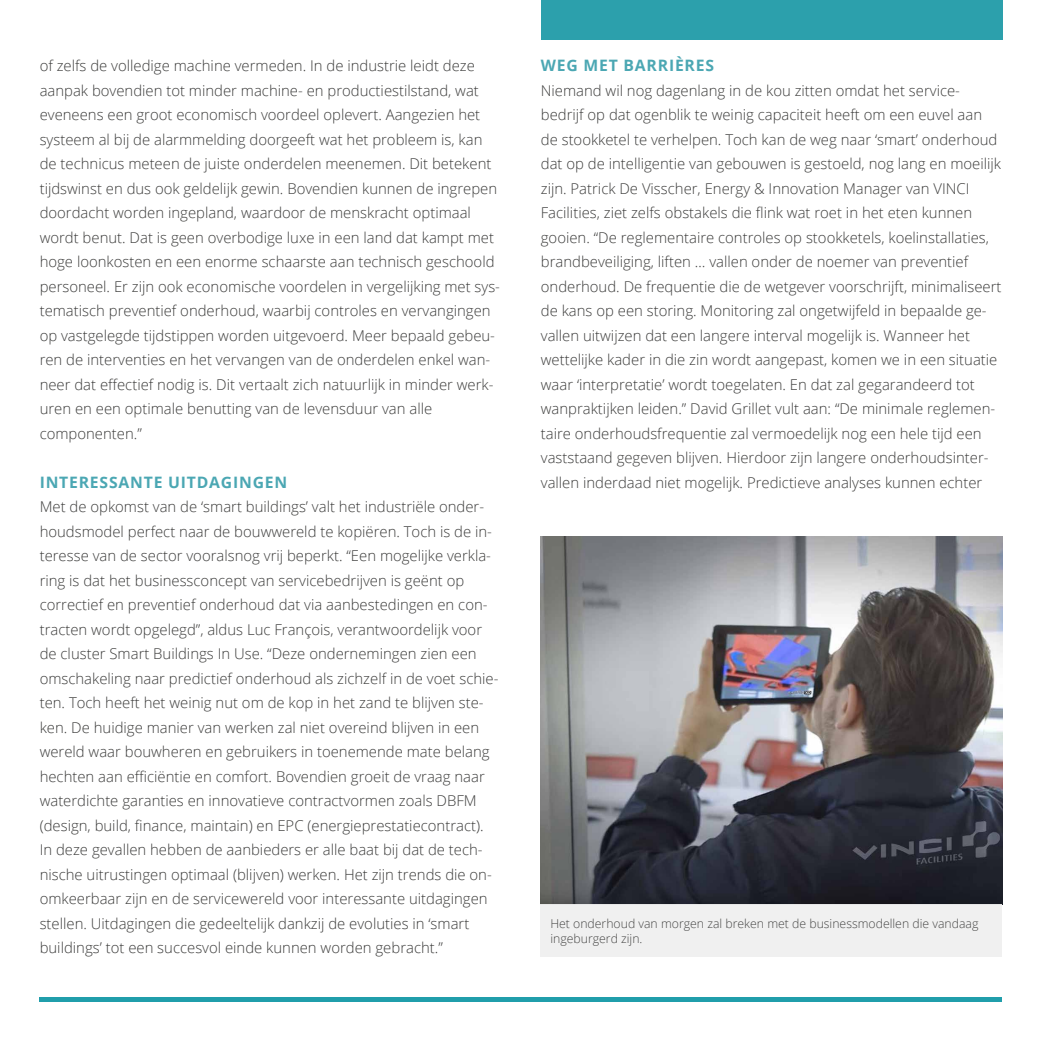
<style>
.page{position:relative;width:1042px;height:1042px;background:#fff}
.page>*{position:absolute;margin:0;border:0;box-sizing:border-box;transform-origin:0 0}
.t1{font:700 15.75px "Open Sans";letter-spacing:.05em;color:#4ba7b3}
.t2{font:300 14.88px/24.5px "Open Sans";color:#3c3c3b}
.t3{font:300 12.25px/14.7px "Open Sans";color:#3c3c3b}
</style>
<div class="page">
<div style="left:40px;top:997px;width:962px;height:5px;background:#209eab"></div>
<div style="left:541px;top:0;width:461px;height:40px;background:#2ca0ac"></div>
<img style="left:541px;top:537px;width:461px;height:367px">
<div style="left:540px;top:904px;width:462px;height:52px;background:#f0f0f0"></div>
<p class="t2" style="left:40px;top:53px;width:462px">of zelfs de volledige machine vermeden. In de industrie leidt deze aanpak bovendien tot minder machine- en productiestilstand, wat eveneens een groot economisch voordeel oplevert. Aangezien het systeem al bij de alarmmelding doorgeeft wat het probleem is, kan de technicus meteen de juiste onderdelen meenemen. Dit betekent tijdswinst en dus ook geldelijk gewin. Bovendien kunnen de ingrepen doordacht worden ingepland, waardoor de menskracht optimaal wordt benut. Dat is geen overbodige luxe in een land dat kampt met hoge loonkosten en een enorme schaarste aan technisch geschoold personeel. Er zijn ook economische voordelen in vergelijking met sys&shy;tematisch preventief onderhoud, waarbij controles en vervangingen op vastgelegde tijdstippen worden uitgevoerd. Meer bepaald gebeu&shy;ren de interventies en het vervangen van de onderdelen enkel wan&shy;neer dat effectief nodig is. Dit vertaalt zich natuurlijk in minder werk&shy;uren en een optimale benutting van de levensduur van alle componenten.”</p>
<p class="t1" style="left:40px;top:471px;width:249px">INTERESSANTE UITDAGINGEN</p>
<p class="t2" style="left:40px;top:494px;width:460px">Met de opkomst van de ‘smart buildings’ valt het industriële onder&shy;houdsmodel perfect naar de bouwwereld te kopiëren. Toch is de in&shy;teresse van de sector vooralsnog vrij beperkt. “Een mogelijke verkla&shy;ring is dat het businessconcept van servicebedrijven is geënt op correctief en preventief onderhoud dat via aanbestedingen en con&shy;tracten wordt opgelegd”, aldus Luc François, verantwoordelijk voor de cluster Smart Buildings In Use. “Deze ondernemingen zien een omschakeling naar predictief onderhoud als zichzelf in de voet schie&shy;ten. Toch heeft het weinig nut om de kop in het zand te blijven ste&shy;ken. De huidige manier van werken zal niet overeind blijven in een wereld waar bouwheren en gebruikers in toenemende mate belang hechten aan efficiëntie en comfort. Bovendien groeit de vraag naar waterdichte garanties en innovatieve contractvormen zoals DBFM (design, build, finance, maintain) en EPC (energieprestatiecontract).<br>In deze gevallen hebben de aanbieders er alle baat bij dat de tech&shy;nische uitrustingen optimaal (blijven) werken. Het zijn trends die on&shy;omkeerbaar zijn en de servicewereld voor interessante uitdagingen stellen. Uitdagingen die gedeeltelijk dankzij de evoluties in ‘smart buildings’ tot een succesvol einde kunnen worden gebracht.”</p>
<p class="t1" style="left:541px;top:54px;width:175px">WEG MET BARRIÈRES</p>
<p class="t2" style="left:541px;top:78px;width:462px">Niemand wil nog dagenlang in de kou zitten omdat het service&shy;bedrijf op dat ogenblik te weinig capaciteit heeft om een euvel aan de stookketel te verhelpen. Toch kan de weg naar ‘smart’ onderhoud dat op de intelligentie van gebouwen is gestoeld, nog lang en moeilijk zijn. Patrick De Visscher, Energy &amp; Innovation Manager van VINCI Facilities, ziet zelfs obstakels die flink wat roet in het eten kunnen gooien. “De reglementaire controles op stookketels, koelinstallaties, brandbeveiliging, liften … vallen onder de noemer van preventief onderhoud. De frequentie die de wetgever voorschrijft, minimaliseert de kans op een storing. Monitoring zal ongetwijfeld in bepaalde ge&shy;vallen uitwijzen dat een langere interval mogelijk is. Wanneer het wettelijke kader in die zin wordt aangepast, komen we in een situatie waar ‘interpretatie’ wordt toegelaten. En dat zal gegarandeerd tot wanpraktijken leiden.” David Grillet vult aan: “De minimale reglemen&shy;taire onderhoudsfrequentie zal vermoedelijk nog een hele tijd een vaststaand gegeven blijven. Hierdoor zijn langere onderhoudsinter&shy;vallen inderdaad niet mogelijk. Predictieve analyses kunnen echter</p>
<p class="t3" style="left:550px;top:916px;width:429px">Het onderhoud van morgen zal breken met de businessmodellen die vandaag ingeburgerd zijn.</p>
</div>
